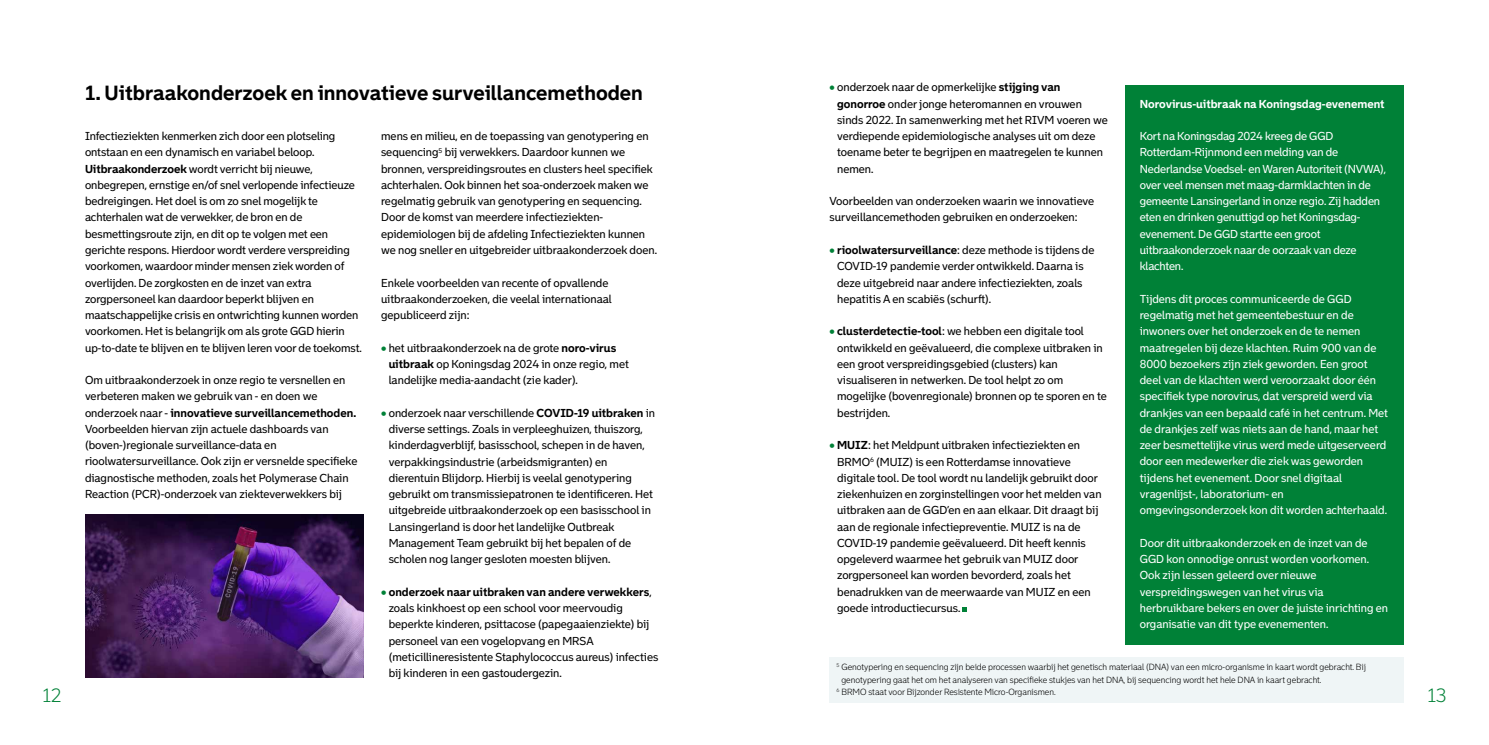
<style>
.page{position:relative;width:1489px;height:745px;background:#fff}
.page>*{position:absolute;margin:0;border:0;box-sizing:border-box;transform-origin:0 0}
.Kop_zwart_16{font:700 20px "Bolder";color:#000}
.t1{font:300 18.75px "Bolder";color:#008137}
.Brood_9_13{font:11.25px/16.2px "Bolder";color:#000}
.Brood_wit_9_13{font:11.25px/16.2px "Bolder";color:#fff}
.Brood_wit_-12_9_13{font:11.25px/16.2px "Bolder";letter-spacing:-.01em;color:#fff}
.Intro_wit_9_13{font:700 11.25px "Bolder";color:#fff}
.Bronnen_7_10{font:300 8.75px/12.5px "Bolder";color:#000}
.s1{font-weight:700;color:#008137}
.s2{font-weight:700}
</style>
<div class="page">
<img style="left:85px;top:514px;width:278px;height:162px">
<svg style="left:962px;top:607px;width:5px;height:4px"></svg>
<div style="left:1125px;top:85px;width:278px;height:559px;background:#008137"></div>
<div style="left:829px;top:656px;width:574px;height:46px;background:#eff5f6"></div>
<p class="Brood_9_13" style="left:837px;top:79px;width:272px;text-indent:-8px"><span class="s1">•</span> onderzoek naar de opmerkelijke <span class="s2">stijging van gonorroe</span> onder jonge heteromannen en vrouwen sinds 2022. In samenwerking met het RIVM voeren we verdiepende epidemiologische analyses uit om deze toename beter te begrijpen en maatregelen te kunnen nemen.</p>
<p class="Brood_9_13" style="left:829px;top:193px;width:266px">Voorbeelden van onderzoeken waarin we innovatieve surveillancemethoden gebruiken en onderzoeken:</p>
<p class="Brood_9_13" style="left:837px;top:242px;width:259px;text-indent:-8px"><span class="s1">•</span> <span class="s2">rioolwatersurveillance</span>: deze methode is tijdens de COVID-19 pandemie verder ontwikkeld. Daarna is deze uitgebreid naar andere infectieziekten, zoals hepatitis A en scabiës (schurft).</p>
<p class="Brood_9_13" style="left:837px;top:323px;width:271px;text-indent:-8px"><span class="s1">•</span> <span class="s2">clusterdetectie-tool</span>: we hebben een digitale tool ontwikkeld en geëvalueerd, die complexe uitbraken in een groot verspreidingsgebied (clusters) kan visualiseren in netwerken. De tool helpt zo om mogelijke (bovenregionale) bronnen op te sporen en te bestrijden.</p>
<p class="Brood_9_13" style="left:837px;top:437px;width:266px;text-indent:-8px"><span class="s1">•</span> <span class="s2">MUIZ</span>: het Meldpunt uitbraken infectieziekten en BRMO<sup>6</sup> (MUIZ) is een Rotterdamse innovatieve digitale tool. De tool wordt nu landelijk gebruikt door ziekenhuizen en zorginstellingen voor het melden van uitbraken aan de GGD’en en aan elkaar. Dit draagt bij aan de regionale infectiepreventie. MUIZ is na de COVID-19 pandemie geëvalueerd. Dit heeft kennis opgeleverd waarmee het gebruik van MUIZ door zorgpersoneel kan worden bevorderd, zoals het benadrukken van de meerwaarde van MUIZ en een goede introductiecursus.</p>
<h3 class="Kop_zwart_16" style="left:85px;top:80px;width:559px">1. Uitbraakonderzoek en innovatieve surveillancemethoden</h3>
<p class="Brood_9_13" style="left:85px;top:128px;width:278px">Infectieziekten kenmerken zich door een plotseling ontstaan en een dynamisch en variabel beloop.<br><span class="s2">Uitbraakonderzoek</span> wordt verricht bij nieuwe, onbegrepen, ernstige en/of snel verlopende infectieuze bedreigingen. Het doel is om zo snel mogelijk te achterhalen wat de verwekker, de bron en de besmettingsroute zijn, en dit op te volgen met een gerichte respons. Hierdoor wordt verdere verspreiding voorkomen, waardoor minder mensen ziek worden of overlijden. De zorgkosten en de inzet van extra zorgpersoneel kan daardoor beperkt blijven en maatschappelijke crisis en ontwrichting kunnen worden voorkomen. Het is belangrijk om als grote GGD hierin up-to-date te blijven en te blijven leren voor de toekomst.</p>
<p class="Brood_9_13" style="left:85px;top:371px;width:274px">Om uitbraakonderzoek in onze regio te versnellen en verbeteren maken we gebruik van - en doen we onderzoek naar - <span class="s2">innovatieve surveillancemethoden.<br></span>Voorbeelden hiervan zijn actuele dashboards van (boven-)regionale surveillance-data en rioolwatersurveillance. Ook zijn er versnelde specifieke diagnostische methoden, zoals het Polymerase Chain Reaction (PCR)-onderzoek van ziekteverwekkers bij</p>
<p class="Intro_wit_9_13" style="left:1139px;top:96px;width:246px">Norovirus-uitbraak na Koningsdag-evenement</p>
<p class="Brood_wit_-12_9_13" style="left:1139px;top:128px;width:248px">Kort na Koningsdag 2024 kreeg de GGD Rotterdam-Rijnmond een melding van de Nederlandse Voedsel- en Waren Autoriteit (NVWA), over veel mensen met maag-darmklachten in de gemeente Lansingerland in onze regio. Zij hadden eten en drinken genuttigd op het Koningsdag&shy;evenement. De GGD startte een groot uitbraakonderzoek naar de oorzaak van deze klachten.</p>
<p class="Brood_wit_9_13" style="left:1139px;top:290px;width:250px">Tijdens dit proces communiceerde de GGD regelmatig met het gemeentebestuur en de inwoners over het onderzoek en de te nemen maatregelen bij deze klachten. Ruim 900 van de 8000 bezoekers zijn ziek geworden. Een groot deel van de klachten werd veroorzaakt door één specifiek type norovirus, dat verspreid werd via drankjes van een bepaald café in het centrum. Met de drankjes zelf was niets aan de hand, maar het zeer besmettelijke virus werd mede uitgeserveerd door een medewerker die ziek was geworden tijdens het evenement. Door snel digitaal vragenlijst-, laboratorium- en omgevingsonderzoek kon dit worden achterhaald.</p>
<p class="Brood_wit_9_13" style="left:1139px;top:534px;width:250px">Door dit uitbraakonderzoek en de inzet van de GGD kon onnodige onrust worden voorkomen.<br>Ook zijn lessen geleerd over nieuwe verspreidingswegen van het virus via herbruikbare bekers en over de juiste inrichting en organisatie van dit type evenementen.</p>
<p class="Bronnen_7_10" style="left:841px;top:660px;width:526px;text-indent:-5px"><sup>5</sup> Genotypering en sequencing zijn beide processen waarbij het genetisch materiaal (DNA) van een micro-organisme in kaart wordt gebracht. Bij genotypering gaat het om het analyseren van specifieke stukjes van het DNA, bij sequencing wordt het hele DNA in kaart gebracht.</p>
<p class="Bronnen_7_10" style="left:836px;top:685px;width:220px"><sup>6</sup> BRMO staat voor Bijzonder Resistente Micro-Organismen.</p>
<p class="Brood_9_13" style="left:381px;top:128px;width:277px">mens en milieu, en de toepassing van genotypering en sequencing<sup>5</sup> bij verwekkers. Daardoor kunnen we bronnen, verspreidingsroutes en clusters heel specifiek achterhalen. Ook binnen het soa-onderzoek maken we regelmatig gebruik van genotypering en sequencing.<br>Door de komst van meerdere infectieziekten&shy;epidemiologen bij de afdeling Infectieziekten kunnen we nog sneller en uitgebreider uitbraakonderzoek doen.</p>
<p class="Brood_9_13" style="left:381px;top:274px;width:232px">Enkele voorbeelden van recente of opvallende uitbraakonderzoeken, die veelal internationaal gepubliceerd zijn:</p>
<p class="Brood_9_13" style="left:388px;top:339px;width:242px;text-indent:-8px"><span class="s1">•</span> het uitbraakonderzoek na de grote <span class="s2">noro-virus uitbraak</span> op Koningsdag 2024 in onze regio, met landelijke media-aandacht (zie kader).</p>
<p class="Brood_9_13" style="left:388px;top:404px;width:268px;text-indent:-8px"><span class="s1">•</span> onderzoek naar verschillende <span class="s2">COVID-19 uitbraken</span> in diverse settings. Zoals in verpleeghuizen, thuiszorg, kinderdagverblijf, basisschool, schepen in de haven, verpakkingsindustrie (arbeidsmigranten) en dierentuin Blijdorp. Hierbij is veelal genotypering gebruikt om transmissiepatronen te identificeren. Het uitgebreide uitbraakonderzoek op een basisschool in Lansingerland is door het landelijke Outbreak Management Team gebruikt bij het bepalen of de scholen nog langer gesloten moesten blijven.</p>
<p class="Brood_9_13" style="left:388px;top:583px;width:271px;text-indent:-8px"><span class="s1">•</span> <span class="s2">onderzoek naar uitbraken van andere verwekkers</span>, zoals kinkhoest op een school voor meervoudig beperkte kinderen, psittacose (papegaaienziekte) bij personeel van een vogelopvang en MRSA (meticillineresistente Staphylococcus aureus) infecties bij kinderen in een gastoudergezin.</p>
<h2 class="t1" style="left:42px;top:684px;width:20px">12</h2>
<h2 class="t1" style="left:1427px;top:684px;width:20px">13</h2>
</div>
